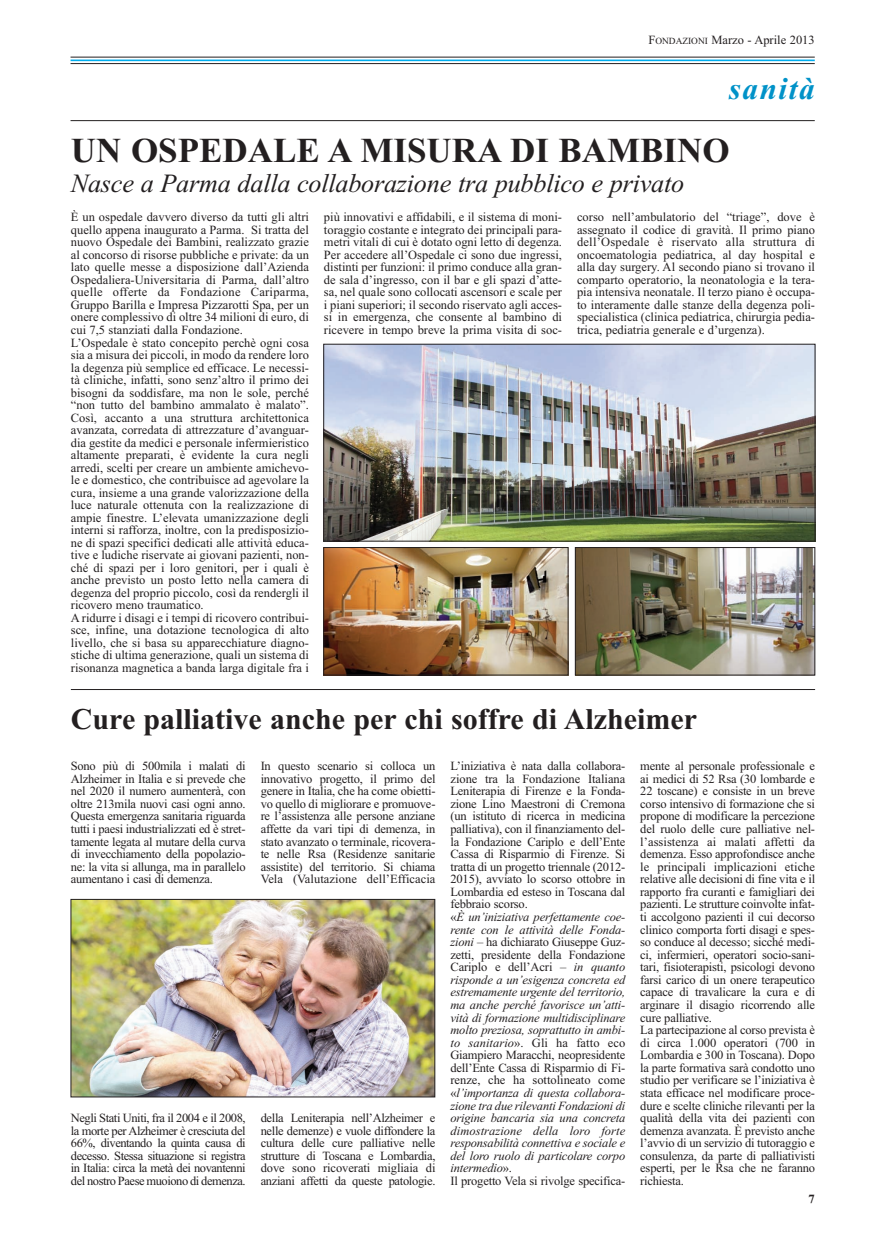
<style>
.page{position:relative;width:886px;height:1241px;background:#fff}
.page>*{position:absolute;margin:0;border:0;box-sizing:border-box;transform-origin:0 0}
.t1{font:700 35px "Times New Roman";color:#231f20}
.t2{font:italic 700 31.25px "Times New Roman";letter-spacing:.05em;color:#0092c8}
.t3{font:700 30px "Times New Roman";color:#231f20}
.t4{font:italic 26.25px "Times New Roman";letter-spacing:-.01em;color:#231f20}
.t5{font:12.5px/12.5px "Times New Roman";color:#231f20;text-align:justify}
.t6{font:700 12.5px "Times New Roman";color:#231f20}
.s1{font-size:9.38px}
.s2{font-style:italic}
</style>
<div class="page">
<hr style="left:71px;top:60px;width:744px;height:1px;background:#00aeef">
<hr style="left:71px;top:57px;width:744px;height:1px;background:#231f20">
<hr style="left:71px;top:63px;width:744px;height:1px;background:#231f20">
<hr style="left:71px;top:120px;width:744px;height:1px;background:#231f20">
<img style="left:577px;top:549px;width:236px;height:124px">
<div style="left:575px;top:547px;width:240px;height:128px;border:1px solid #231f20"></div>
<img style="left:326px;top:549px;width:240px;height:124px">
<div style="left:324px;top:547px;width:244px;height:128px;border:1px solid #231f20"></div>
<img style="left:326px;top:346px;width:487px;height:193px">
<div style="left:324px;top:344px;width:491px;height:197px;border:1px solid #231f20"></div>
<hr style="left:71px;top:689px;width:744px;height:1px;background:#231f20">
<img style="left:73px;top:901px;width:360px;height:193px">
<div style="left:71px;top:899px;width:364px;height:197px;border:1px solid #231f20"></div>
<p class="t5" style="left:648px;top:35px;width:168px">F<span class="s1">ONDAZIONI</span> Marzo - Aprile 2013</p>
<h2 class="t2" style="left:729px;top:70px;width:87px">sanità</h2>
<h1 class="t1" style="left:71px;top:139px;width:660px">UN OSPEDALE A MISURA DI BAMBINO</h1>
<h3 class="t4" style="left:71px;top:174px;width:615px">Nasce a Parma dalla collaborazione tra pubblico e privato</h3>
<p class="t5" style="left:71px;top:212px;width:240px;text-align:left">È un ospedale davvero diverso da tutti gli altri quello appena inaugurato a Parma. Si tratta del nuovo Ospedale dei Bambini, realizzato grazie al concorso di risorse pubbliche e private: da un lato quelle messe a disposizione dall’Azienda Ospedaliera-Universitaria di Parma, dall’altro quelle offerte da Fondazione Cariparma, Gruppo Barilla e Impresa Pizzarotti Spa, per un onere complessivo di oltre 34 milioni di euro, di cui 7,5 stanziati dalla Fondazione.<br>L’Ospedale è stato concepito perchè ogni cosa sia a misura dei piccoli, in modo da rendere loro la degenza più semplice ed efficace. Le necessi&shy;tà cliniche, infatti, sono senz’altro il primo dei bisogni da soddisfare, ma non le sole, perché “non tutto del bambino ammalato è malato”.<br>Così, accanto a una struttura architettonica avanzata, corredata di attrezzature d’avanguar&shy;dia gestite da medici e personale infermieristico altamente preparati, è evidente la cura negli arredi, scelti per creare un ambiente amichevo&shy;le e domestico, che contribuisce ad agevolare la cura, insieme a una grande valorizzazione della luce naturale ottenuta con la realizzazione di ampie finestre. L’elevata umanizzazione degli interni si rafforza, inoltre, con la predisposizio&shy;ne di spazi specifici dedicati alle attività educa&shy;tive e ludiche riservate ai giovani pazienti, non&shy;ché di spazi per i loro genitori, per i quali è anche previsto un posto letto nella camera di degenza del proprio piccolo, così da rendergli il ricovero meno traumatico.<br>A ridurre i disagi e i tempi di ricovero contribui&shy;sce, infine, una dotazione tecnologica di alto livello, che si basa su apparecchiature diagno&shy;stiche di ultima generazione, quali un sistema di risonanza magnetica a banda larga digitale fra i</p>
<p class="t5" style="left:324px;top:212px;width:240px">più innovativi e affidabili, e il sistema di moni&shy;toraggio costante e integrato dei principali para&shy;metri vitali di cui è dotato ogni letto di degenza.<br>Per accedere all’Ospedale ci sono due ingressi, distinti per funzioni: il primo conduce alla gran&shy;de sala d’ingresso, con il bar e gli spazi d’atte&shy;sa, nel quale sono collocati ascensori e scale per i piani superiori; il secondo riservato agli acces&shy;si in emergenza, che consente al bambino di ricevere in tempo breve la prima visita di soc-</p>
<p class="t5" style="left:577px;top:212px;width:240px">corso nell’ambulatorio del “triage”, dove è assegnato il codice di gravità. Il primo piano dell’Ospedale è riservato alla struttura di oncoematologia pediatrica, al day hospital e alla day surgery. Al secondo piano si trovano il comparto operatorio, la neonatologia e la tera&shy;pia intensiva neonatale. Il terzo piano è occupa&shy;to interamente dalle stanze della degenza poli&shy;specialistica (clinica pediatrica, chirurgia pedia&shy;trica, pediatria generale e d’urgenza).</p>
<h3 class="t3" style="left:71px;top:708px;width:628px">Cure palliative anche per chi soffre di Alzheimer</h3>
<p class="t5" style="left:71px;top:760px;width:176px">Sono più di 500mila i malati di Alzheimer in Italia e si prevede che nel 2020 il numero aumenterà, con oltre 213mila nuovi casi ogni anno.<br>Questa emergenza sanitaria riguarda tutti i paesi industrializzati ed è stret&shy;tamente legata al mutare della curva di invecchiamento della popolazio&shy;ne: la vita si allunga, ma in parallelo aumentano i casi di demenza.</p>
<p class="t5" style="left:71px;top:1112px;width:176px">Negli Stati Uniti, fra il 2004 e il 2008, la morte per Alzheimer è cresciuta del 66%, diventando la quinta causa di decesso. Stessa situazione si registra in Italia: circa la metà dei novantenni del nostro Paese muoiono di demenza.</p>
<p class="t5" style="left:261px;top:760px;width:176px">In questo scenario si colloca un innovativo progetto, il primo del genere in Italia, che ha come obietti&shy;vo quello di migliorare e promuove&shy;re l’assistenza alle persone anziane affette da vari tipi di demenza, in stato avanzato o terminale, ricovera&shy;te nelle Rsa (Residenze sanitarie assistite) del territorio. Si chiama Vela (Valutazione dell’Ef ficacia</p>
<p class="t5" style="left:261px;top:1112px;width:176px">della Leniterapia nell’Al zheimer e nelle demenze) e vuole diffondere la cultura delle cure palliative nelle strutture di Toscana e Lombardia, dove sono ricoverati migliaia di anziani affetti da queste patologie.</p>
<p class="t5" style="left:450px;top:760px;width:176px;text-align:left">L’iniziativa è nata dalla collabora&shy;zione tra la Fondazione Italiana Leniterapia di Firenze e la Fonda - zione Lino Maestroni di Cremona (un istituto di ricerca in medicina palliativa), con il finanziamento del - la Fondazione Cariplo e dell’Ente Cassa di Risparmio di Firenze. Si tratta di un progetto triennale (2012- 2015), avviato lo scorso ottobre in Lombardia ed esteso in Toscana dal febbraio scorso.<br>«<span class="s2">È un’iniziativa perfettamente coe&shy;rente con le attività delle Fonda - zioni</span> – ha dichiarato Giu seppe Guz - zetti, presidente della Fondazio ne Cariplo e dell’Acri – <span class="s2">in quanto risponde a un’esigenza concreta ed estremamente urgente del territorio, ma anche perché favorisce un’atti&shy;vità di formazione multidisciplinare molto preziosa, soprattutto in ambi&shy;to sanitario</span>». Gli ha fatto eco Giampiero Maracchi, neopresidente dell’Ente Cassa di Risparmio di Fi - renze, che ha sottolineato come «<span class="s2">l’importanza di questa collabora&shy;zione tra due rilevanti Fondazioni di origine bancaria sia una concreta dimostrazione della loro forte responsabilità connettiva e sociale e del loro ruolo di particolare corpo intermedio</span>».<br>Il progetto Vela si rivolge specifica-</p>
<p class="t5" style="left:640px;top:760px;width:176px;text-align:left">mente al personale professionale e ai medici di 52 Rsa (30 lombarde e 22 toscane) e consiste in un breve corso intensivo di formazione che si propone di modificare la percezione del ruolo delle cure palliative nel&shy;l’assistenza ai malati affetti da demenza. Esso approfondisce anche le principali implicazioni etiche relative alle decisioni di fine vita e il rapporto fra curanti e famigliari dei pazienti. Le strutture coinvolte infat&shy;ti accolgono pazienti il cui decorso clinico comporta forti disagi e spes&shy;so conduce al decesso; sicché medi&shy;ci, infermieri, operatori socio-sani&shy;tari, fisioterapisti, psicologi devono farsi carico di un onere terapeutico capace di travalicare la cura e di arginare il disagio ricorrendo alle cure palliative.<br>La partecipazione al corso prevista è di circa 1.000 operatori (700 in Lombardia e 300 in Toscana). Dopo la parte formativa sarà condotto uno studio per verificare se l’iniziativa è stata efficace nel modificare proce&shy;dure e scelte cliniche rilevanti per la qualità della vita dei pazienti con demenza avanzata. È previsto anche l’avvio di un servizio di tutoraggio e consulenza, da parte di palliativisti esperti, per le Rsa che ne faranno richiesta.</p>
<p class="t6" style="left:808px;top:1194px;width:8px">7</p>
</div>
